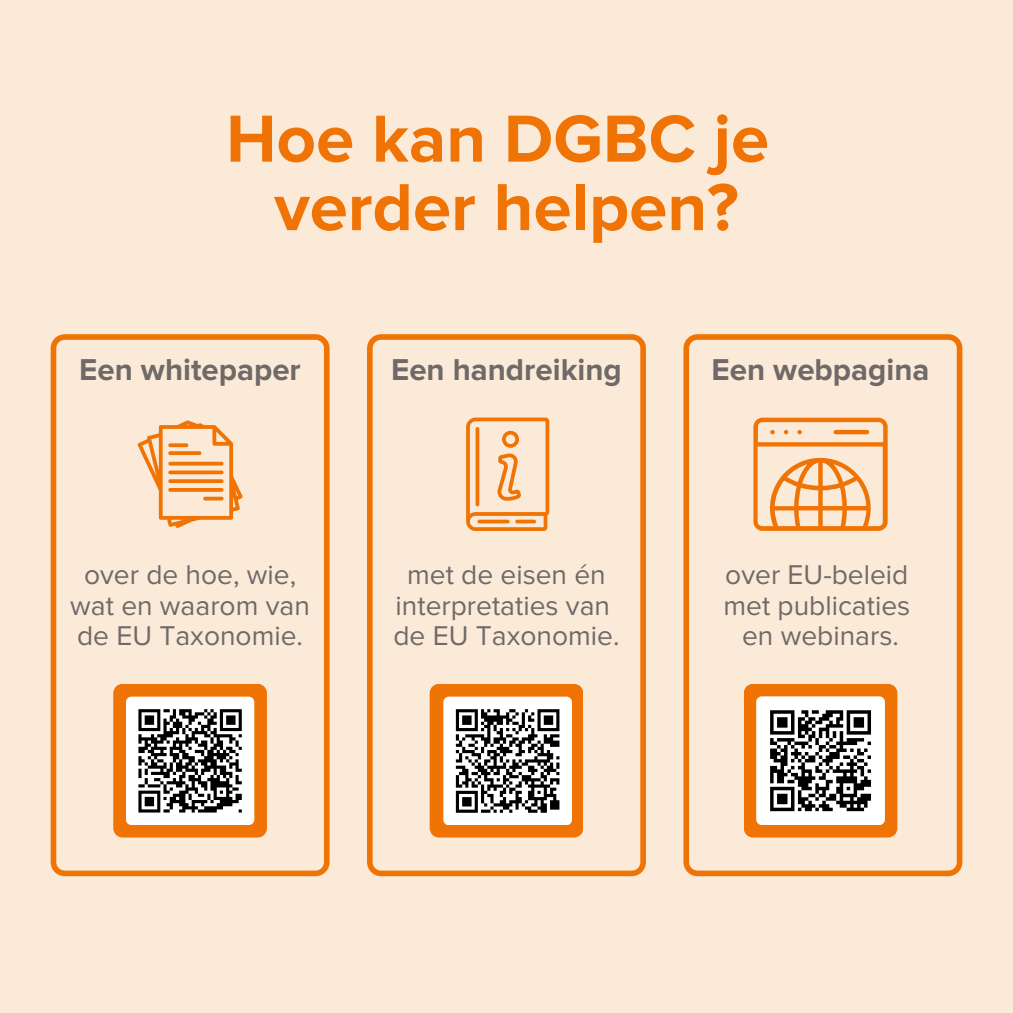
<style>
.page{position:relative;width:1013px;height:1013px;background:#fff}
.page>*{position:absolute;margin:0;border:0;box-sizing:border-box;transform-origin:0 0}
.t1{font:700 68.88px/68.5px "Proxima Nova";color:#f07305;text-align:center}
.t2{font:700 31.25px "Proxima Nova";color:#6f6a67}
.t3{font:28.12px/30.5px "Proxima Nova";color:#6f6a67;text-align:center}
</style>
<div class="page">
<div style="left:0;top:0;width:1012px;height:1012px;background:#fcead9"></div>
<svg style="left:51px;top:334px;width:278px;height:542px"></svg>
<svg style="left:138px;top:420px;width:104px;height:108px"></svg>
<svg style="left:367px;top:334px;width:278px;height:542px"></svg>
<svg style="left:466px;top:417px;width:83px;height:114px"></svg>
<svg style="left:477px;top:519px;width:32px;height:4px"></svg>
<svg style="left:515px;top:519px;width:21px;height:4px"></svg>
<svg style="left:475px;top:427px;width:4px;height:79px"></svg>
<svg style="left:683px;top:334px;width:279px;height:542px"></svg>
<svg style="left:753px;top:417px;width:134px;height:114px"></svg>
<hr style="left:833px;top:430px;width:36px;height:4px;background:#f07305;border-radius:2px">
<svg style="left:743px;top:684px;width:154px;height:153px"></svg>
<svg style="left:113px;top:684px;width:154px;height:153px"></svg>
<svg style="left:429px;top:684px;width:154px;height:153px"></svg>
<p class="t1" style="left:226px;top:107px;width:544px">Hoe kan DGBC je verder helpen?</p>
<h2 class="t2" style="left:79px;top:355px;width:223px">Een whitepaper</h2>
<h1 class="t3" style="left:70px;top:561px;width:241px">over de hoe, wie, wat en waarom van de EU Taxonomie.</h1>
<p class="t2" style="left:391px;top:355px;width:232px">Een handreiking</p>
<h2 class="t2" style="left:711px;top:355px;width:219px">Een webpagina</h2>
<p class="t3" style="left:395px;top:561px;width:216px">met de eisen én interpretaties van</p>
<p class="t3" style="left:393px;top:622px;width:227px">de EU Taxonomie.</p>
<p class="t3" style="left:725px;top:561px;width:185px">over EU-beleid</p>
<p class="t3" style="left:723px;top:591px;width:188px">met publicaties</p>
<p class="t3" style="left:742px;top:622px;width:158px">en webinars.</p>
</div>
